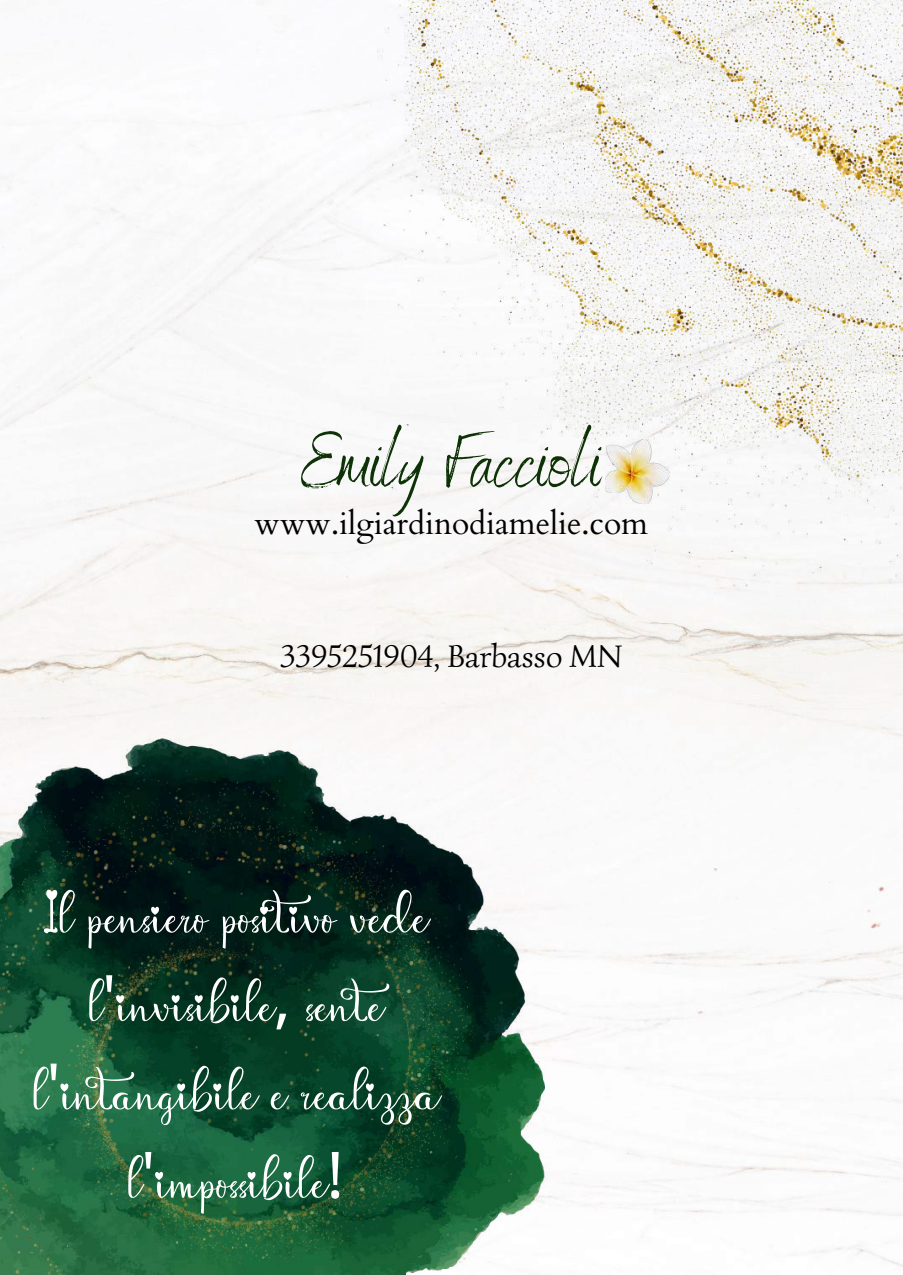
<style>
.page{position:relative;width:903px;height:1275px;background:#fff}
.page>*{position:absolute;margin:0;border:0;box-sizing:border-box;transform-origin:0 0}
.t1{font:77px "Benedict";color:#0d3205}
.t2{font:64.23px/88.4px "Aliqa";color:#fff;text-align:center}
.t3{font:32.02px "Simonetta";color:#000}
.t4{font:31.85px "Cardo";color:#000}
.s1{font-family:"Noto Sans"}
</style>
<div class="page">
<img style="left:0;top:49px;width:903px;height:1219px">
<img style="left:0;top:738px;width:545px;height:530px">
<img style="left:0;top:777px;width:509px;height:497px">
<img style="left:378px;top:0;width:525px;height:593px">
<img style="left:605px;top:439px;width:65px;height:65px">
<p class="t1" style="left:301px;top:413px;width:302px">Emily Faccioli</p>
<p class="t4" style="left:255px;top:502px;width:395px">www.ilgiardinodiamelie.com</p>
<p class="t3" style="left:280px;top:636px;width:344px">3395251904, Barbasso MN</p>
<p class="t2" style="left:33px;top:874px;width:408px">Il pensiero positivo vede l<span class="s1">'</span>invisibile<span class="s1">,</span> sente l<span class="s1">'</span>intangibile e realizza l<span class="s1">'</span>impossibile<span class="s1">!</span></p>
</div>
